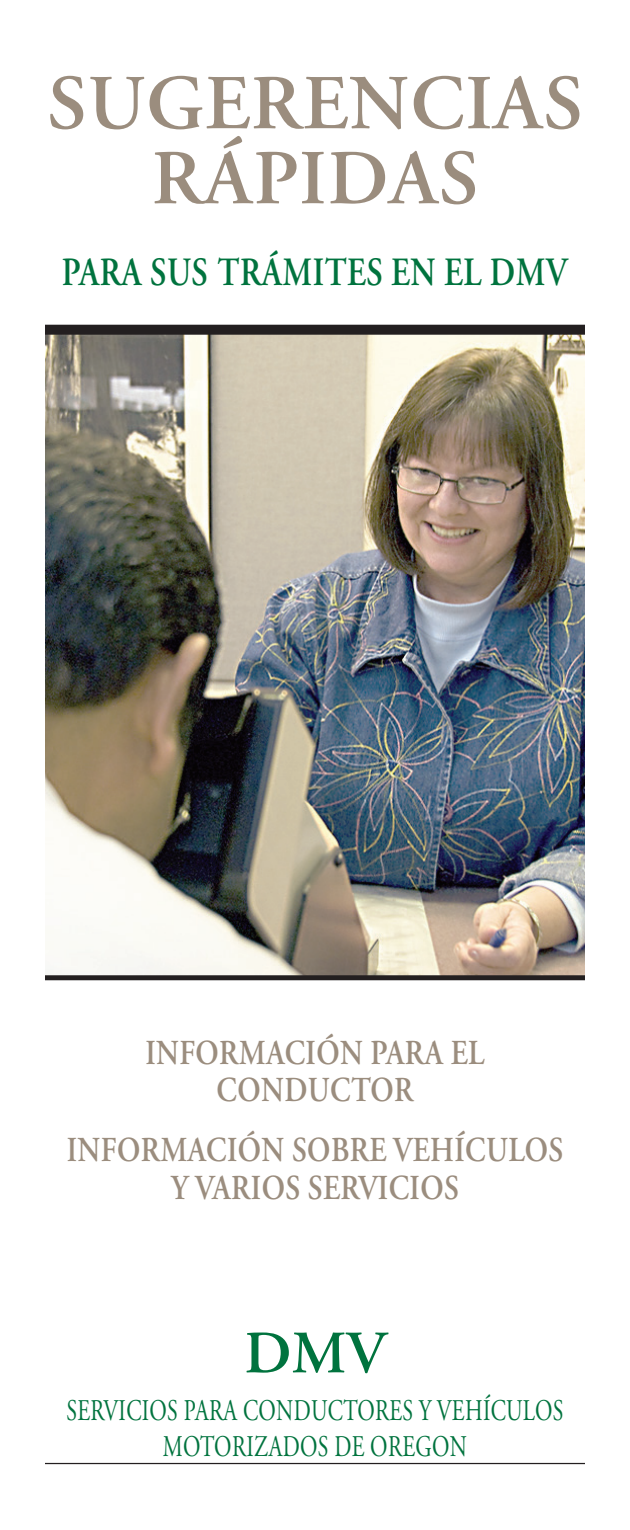
<style>
.page{position:relative;width:630px;height:1530px;background:#fff}
.page>*{position:absolute;margin:0;border:0;box-sizing:border-box;transform-origin:0 0}
.cover_header{font:600 77.5px/75px "Adobe Garamond Pro";letter-spacing:.015em;color:#9b8d7e;text-align:center}
.cover_sub_header_1{font:600 60px "Adobe Garamond Pro";color:#00733e}
.cover_sub_header_1-2{font:600 40px "Adobe Garamond Pro";letter-spacing:.015em;color:#00733e;scale:.81 1}
.cover_sub_header_1-3{font:600 35px/37.5px "Adobe Garamond Pro";letter-spacing:.015em;color:#9b8d7e;text-align:center;scale:.84 1}
.Cover_sub_header_2{font:30px/36px "Adobe Garamond Pro";letter-spacing:.015em;color:#00733e;text-align:center;scale:.73 1}
</style>
<div class="page">
<img style="left:45px;top:335px;width:540px;height:640px">
<hr style="left:45px;top:1463px;width:540px;height:1px;background:#231f20">
<div style="left:45px;top:325px;width:540px;height:10px;background:#231f20"></div>
<div style="left:45px;top:975px;width:540px;height:5px;background:#231f20"></div>
<p class="cover_header" style="left:47px;top:67px;width:537px">SUGERENCIAS<br>RÁPIDAS</p>
<p class="cover_sub_header_1-2" style="left:62px;top:249px;width:625px">PARA SUS TRÁMITES EN EL DMV</p>
<p class="cover_sub_header_1-3" style="left:145px;top:1035px;width:405px">INFORMACIÓN PARA EL<br>CONDUCTOR</p>
<p class="cover_sub_header_1-3" style="left:67px;top:1132px;width:593px">INFORMACIÓN SOBRE VEHÍCULOS<br>Y VARIOS SERVICIOS</p>
<p class="cover_sub_header_1" style="left:244px;top:1319px;width:143px">DMV</p>
<p class="Cover_sub_header_2" style="left:67px;top:1393px;width:682px">SERVICIOS PARA CONDUCTORES Y VEHÍCULOS<br>MOTORIZADOS DE OREGON</p>
</div>
